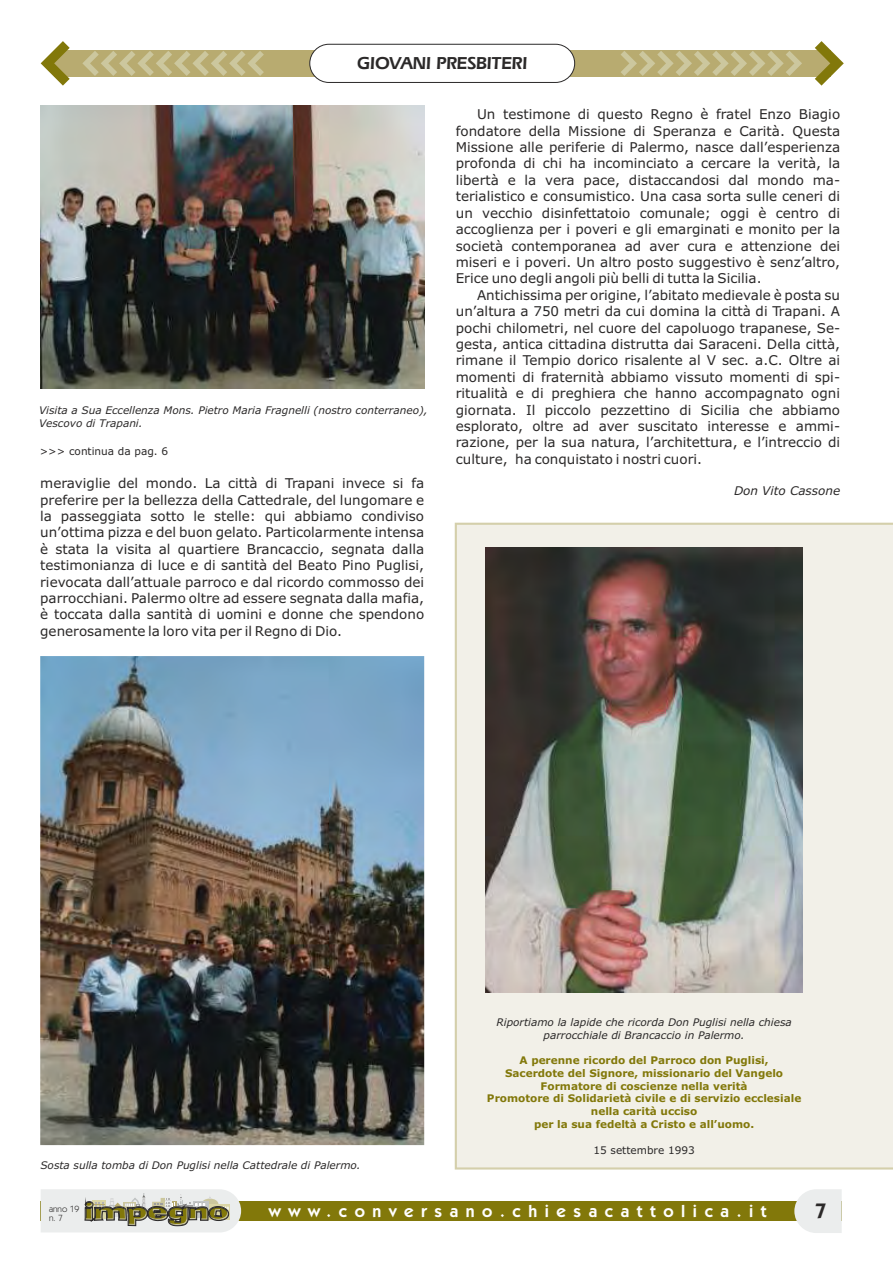
<style>
.page{position:relative;width:893px;height:1263px;background:#fff}
.page>*{position:absolute;margin:0;border:0;box-sizing:border-box;transform-origin:0 0}
.t1{font:600 21px "Kabel IT Cby BT";color:#2b2929}
.t2{font:600 18px "Eras IT Cby BT";color:#2b2929}
.t3{font:600 17.25px "Kabel IT Cby BT";letter-spacing:.44em;color:#fff}
.t4{font:13.5px/16.4px "Verdana";color:#2b2929;text-align:justify}
.t5{font:italic 12px "Verdana";color:#2b2929}
.t6{font:italic 10.5px/12.8px "Verdana";color:#2b2929}
.t7{font:700 10.5px/12.8px "Verdana";color:#82780a;text-align:center}
.t8{font:10.5px "Verdana";color:#2b2929}
.t9{font:9px/8.9px "Kabel IT Cby BT";color:#2b2929}
</style>
<div class="page">
<div style="left:54px;top:50px;width:776px;height:27px;background:#b8ab70"></div>
<svg style="left:41px;top:41px;width:29px;height:45px"></svg>
<svg style="left:621px;top:51px;width:181px;height:25px"></svg>
<svg style="left:82px;top:51px;width:182px;height:25px"></svg>
<svg style="left:815px;top:41px;width:29px;height:45px"></svg>
<div style="left:309px;top:44px;width:266px;height:39px;background:#fff;border:1px solid #2b2929;border-radius:19px"></div>
<div style="left:41px;top:1201px;width:801px;height:20px;background:#82780a"></div>
<svg style="left:794px;top:1189px;width:48px;height:44px"></svg>
<svg style="left:41px;top:1189px;width:200px;height:43px"></svg>
<img style="left:40px;top:106px;width:384px;height:283px">
<img style="left:40px;top:656px;width:384px;height:489px">
<div style="left:455px;top:523px;width:438px;height:646px;background:#f2f0e8"></div>
<img style="left:486px;top:547px;width:316px;height:446px">
<h2 class="t2" style="left:357px;top:56px;width:172px">GIOVANI PRESBITERI</h2>
<p class="t6" style="left:39px;top:405px;width:390px">Visita a Sua Eccellenza Mons. Pietro Maria Fragnelli (nostro conterraneo),<br>Vescovo di Trapani.</p>
<p class="t8" style="left:40px;top:447px;width:130px">&gt;&gt;&gt; continua da pag. 6</p>
<p class="t4" style="left:40px;top:476px;width:385px">meraviglie del mondo. La città di Trapani invece si fa preferire per la bellezza della Cattedrale, del lungomare e la passeggiata sotto le stelle: qui abbiamo condiviso un’ottima pizza e del buon gelato. Particolarmente intensa è stata la visita al quartiere Brancaccio, segnata dalla testimonianza di luce e di santità del Beato Pino Puglisi, rievocata dall’attuale parroco e dal ricordo commosso dei parrocchiani. Palermo oltre ad essere segnata dalla mafia, è toccata dalla santità di uomini e donne che spendono generosamente la loro vita per il Regno di Dio.</p>
<p class="t4" style="left:456px;top:107px;width:386px;text-indent:21px">Un testimone di questo Regno è fratel Enzo Biagio fondatore della Missione di Speranza e Carità. Questa Missione alle periferie di Palermo, nasce dall’esperienza profonda di chi ha incominciato a cercare la verità, la libertà e la vera pace, distaccandosi dal mondo ma&shy;terialistico e consumistico. Una casa sorta sulle ceneri di un vecchio disinfettatoio comunale; oggi è centro di accoglienza per i poveri e gli emarginati e monito per la società contemporanea ad aver cura e attenzione dei miseri e i poveri. Un altro posto suggestivo è senz’altro, Erice uno degli angoli più belli di tutta la Sicilia.</p>
<p class="t4" style="left:456px;top:288px;width:386px;text-indent:21px">Antichissima per origine, l’abitato medievale è posta su un’altura a 750 metri da cui domina la città di Trapani. A pochi chilometri, nel cuore del capoluogo trapanese, Se&shy;gesta, antica cittadina distrutta dai Saraceni. Della città, rimane il Tempio dorico risalente al V sec. a.C. Oltre ai momenti di fraternità abbiamo vissuto momenti di spi&shy;ritualità e di preghiera che hanno accompagnato ogni giornata. Il piccolo pezzettino di Sicilia che abbiamo esplorato, oltre ad aver suscitato interesse e ammi&shy;razione, per la sua natura, l’architettura, e l’intreccio di culture, ha conquistato i nostri cuori.</p>
<p class="t5" style="left:734px;top:486px;width:108px">Don Vito Cassone</p>
<p class="t6" style="left:40px;top:1160px;width:322px">Sosta sulla tomba di Don Puglisi nella Cattedrale di Palermo.</p>
<p class="t6" style="left:496px;top:1016px;width:297px;text-align:center">Riportiamo la lapide che ricorda Don Puglisi nella chiesa parrocchiale di Brancaccio in Palermo.</p>
<p class="t7" style="left:487px;top:1055px;width:316px">A perenne ricordo del Parroco don Puglisi,<br>Sacerdote del Signore, missionario del Vangelo Formatore di coscienze nella verità<br>Promotore di Solidarietà civile e di servizio ecclesiale nella carità ucciso<br>per la sua fedeltà a Cristo e all’uomo.</p>
<p class="t8" style="left:593px;top:1145px;width:103px">15 settembre 1993</p>
<p class="t9" style="left:49px;top:1205px;width:32px">anno 19 n. 7</p>
<p class="t3" style="left:269px;top:1204px;width:499px">www.conversano.chiesacattolica.it</p>
<h1 class="t1" style="left:815px;top:1202px;width:13px">7</h1>
</div>
